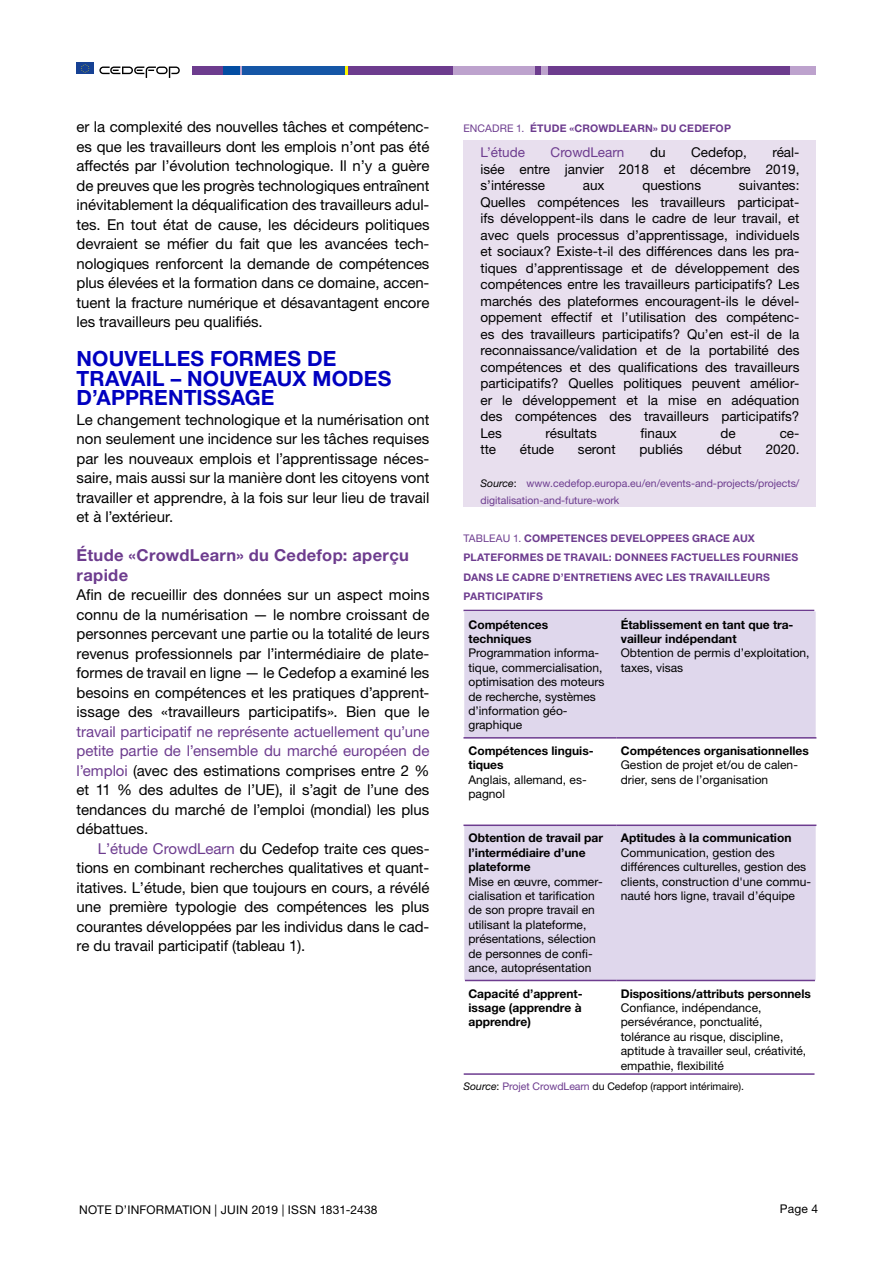
<style>
.page{position:relative;width:893px;height:1263px;background:#fff}
.page>*{position:absolute;margin:0;border:0;box-sizing:border-box;transform-origin:0 0}
.t1{font:700 21px/19.5px "Helvetica Neue LTW1 G";letter-spacing:.005em;color:#0000c0}
.t2{font:700 16.5px/19.5px "Helvetica Neue LTW1 G";letter-spacing:.02em;color:#6d3c8e}
.t3{font:15px/19.5px "Helvetica Neue LTW1 G";letter-spacing:-.005em;color:#000;text-align:justify}
.t4{font:13.5px/16.5px "Helvetica Neue LTW1 G";color:#000;text-align:justify}
.t5{font:13.5px "Helvetica Neue LTW1 G";color:#6d3c8f}
.t6{font:12px/14.4px "Helvetica Neue LTW1 G";color:#000}
.t7{font:700 12px/14.4px "Helvetica Neue LTW1 G";color:#000}
.t8{font:12px "Helvetica Neue LTW1 G";letter-spacing:.02em;color:#000}
.t9{font:700 10.5px/19.5px "Helvetica Neue LTW1 G";letter-spacing:.02em;color:#6d3c8f}
.t10{font:10.5px/16.5px "Helvetica Neue LTW1 G";color:#6d3c8f}
.t11{font:10.5px "Helvetica Neue LTW1 G";letter-spacing:-.005em;color:#000}
.s1{color:#6d3c8f}
.s2{font-weight:400}
.s3{font-style:italic;color:#000}
.s4{color:#000}
.s5{font-style:italic}
</style>
<div class="page">
<div style="left:77px;top:63px;width:17px;height:11px;background:#164194"></div>
<svg style="left:81px;top:64px;width:8px;height:9px"></svg>
<svg style="left:99px;top:67px;width:81px;height:11px"></svg>
<div style="left:192px;top:66px;width:31px;height:9px;background:#6d3c8e"></div>
<div style="left:347px;top:66px;width:106px;height:9px;background:#6d3c8e"></div>
<div style="left:453px;top:66px;width:82px;height:9px;background:#bda2cd"></div>
<div style="left:535px;top:66px;width:7px;height:9px;background:#6d3c8e"></div>
<div style="left:547px;top:66px;width:243px;height:9px;background:#6d3c8e"></div>
<div style="left:542px;top:66px;width:6px;height:9px;background:#bda2cd"></div>
<div style="left:223px;top:66px;width:18px;height:9px;background:#034da2"></div>
<svg style="left:241px;top:66px;width:2px;height:9px"></svg>
<svg style="left:345px;top:66px;width:2px;height:9px"></svg>
<div style="left:243px;top:66px;width:102px;height:9px;background:#1556a6"></div>
<div style="left:790px;top:66px;width:26px;height:9px;background:#bda2cd"></div>
<hr style="left:463px;top:610px;width:351px;height:1px;background:#6d3c8f">
<hr style="left:464px;top:1073px;width:350px;height:2px;background:#6d3c8f">
<div style="left:463px;top:141px;width:353px;height:366px;background:#e8dfee"></div>
<svg style="left:464px;top:611px;width:352px;height:369px;fill:#dfd7ec"></svg>
<hr style="left:463px;top:737px;width:154px;height:2px;background:#6d3c8f">
<hr style="left:617px;top:737px;width:199px;height:2px;background:#6d3c8f">
<hr style="left:463px;top:824px;width:154px;height:2px;background:#6d3c8f">
<hr style="left:617px;top:824px;width:199px;height:2px;background:#6d3c8f">
<hr style="left:465px;top:980px;width:152px;height:1px;background:#6d3c8f">
<hr style="left:617px;top:980px;width:198px;height:1px;background:#6d3c8f">
<p class="t3" style="left:77px;top:117px;width:354px">er la complexité des nouvelles tâches et compétenc&shy;es que les travailleurs dont les emplois n’ont pas été affectés par l’évolution technologique. Il n’y a guère de preuves que les progrès technologiques entraînent inévitablement la déqualification des travailleurs adul&shy;tes. En tout état de cause, les décideurs politiques devraient se méfier du fait que les avancées tech&shy;nologiques renforcent la demande de compétences plus élevées et la formation dans ce domaine, accen&shy;tuent la fracture numérique et désavantagent encore les travailleurs peu qualifiés.</p>
<h1 class="t1" style="left:77px;top:349px;width:316px">NOUVELLES FORMES DE<br>TRAVAIL – NOUVEAUX MODES<br>D’APPRENTISSAGE</h1>
<p class="t3" style="left:77px;top:409px;width:354px">Le changement technologique et la numérisation ont non seulement une incidence sur les tâches requises par les nouveaux emplois et l’apprentissage néces&shy;saire, mais aussi sur la manière dont les citoyens vont travailler et apprendre, à la fois sur leur lieu de travail et à l’extérieur.</p>
<p class="t2" style="left:77px;top:545px;width:334px">Étude «CrowdLearn» du Cedefop: aperçu rapide</p>
<p class="t3" style="left:77px;top:585px;width:354px">Afin de recueillir des données sur un aspect moins connu de la numérisation — le nombre croissant de personnes percevant une partie ou la totalité de leurs revenus professionnels par l’intermédiaire de plate&shy;formes de travail en ligne — le Cedefop a examiné les besoins en compétences et les pratiques d’apprent&shy;issage des «travailleurs participatifs». Bien que le</p>
<p class="t3" style="left:77px;top:721px;width:354px"><span class="s1">travail participatif ne représente actuellement qu’une petite partie de l’ensemble du marché européen de l’emploi</span> (avec des estimations comprises entre 2 % et 11 % des adultes de l’UE), il s’agit de l’une des tendances du marché de l’emploi (mondial) les plus débattues.</p>
<p class="t3" style="left:77px;top:838px;width:354px;text-indent:21px"><span class="s1">L’étude CrowdLearn</span> du Cedefop traite ces ques&shy;tions en combinant recherches qualitatives et quant&shy;itatives. L’étude, bien que toujours en cours, a révélé une première typologie des compétences les plus courantes développées par les individus dans le cad&shy;re du travail participatif (tableau 1).</p>
<p class="t9" style="left:463px;top:118px;width:269px"><span class="s2">ENCADRE 1.</span> ÉTUDE «CROWDLEARN» DU CEDEFOP</p>
<p class="t5" style="left:480px;top:144px;width:46px">L’étude</p>
<p class="t5" style="left:551px;top:144px;width:75px">CrowdLearn</p>
<p class="t4" style="left:650px;top:144px;width:17px">du</p>
<p class="t4" style="left:691px;top:144px;width:57px">Cedefop,</p>
<p class="t4" style="left:480px;top:144px;width:320px;text-indent:292px">réal&shy;isée entre janvier 2018 et décembre 2019, s’intéresse</p>
<p class="t4" style="left:480px;top:177px;width:320px;text-indent:258px">suivantes:<br>Quelles compétences les travailleurs participat&shy;ifs développent-ils dans le cadre de leur travail, et avec quels processus d’apprentissage, individuels et sociaux? Existe-t-il des différences dans les pra&shy;tiques d’apprentissage et de développement des compétences entre les travailleurs participatifs? Les marchés des plateformes encouragent-ils le dével&shy;oppement effectif et l’utilisation des compétenc&shy;es des travailleurs participatifs? Qu’en est-il de la reconnaissance/validation et de la portabilité des compétences et des qualifications des travailleurs participatifs? Quelles politiques peuvent amélior&shy;er le développement et la mise en adéquation des compétences des travailleurs participatifs?<br>Les</p>
<p class="t4" style="left:583px;top:177px;width:23px">aux</p>
<p class="t4" style="left:642px;top:177px;width:60px">questions</p>
<p class="t4" style="left:546px;top:424px;width:53px">résultats</p>
<p class="t4" style="left:641px;top:424px;width:38px">finaux</p>
<p class="t4" style="left:721px;top:424px;width:17px">de</p>
<p class="t4" style="left:780px;top:424px;width:21px">ce-</p>
<p class="t4" style="left:480px;top:441px;width:17px">tte</p>
<p class="t4" style="left:520px;top:441px;width:36px">étude</p>
<p class="t4" style="left:578px;top:441px;width:39px">seront</p>
<p class="t4" style="left:639px;top:441px;width:45px">publiés</p>
<p class="t4" style="left:707px;top:441px;width:37px">début</p>
<p class="t4" style="left:766px;top:441px;width:35px">2020.</p>
<p class="t10" style="left:480px;top:475px;width:320px"><span class="s3">Source</span><span class="s4">:</span> www.cedefop.europa.eu/en/events-and-projects/projects/ digitalisation-and-future-work</p>
<p class="t9" style="left:463px;top:528px;width:336px"><span class="s2">TABLEAU 1.</span> COMPETENCES DEVELOPPEES GRACE AUX PLATEFORMES DE TRAVAIL: DONNEES FACTUELLES FOURNIES DANS LE CADRE D’ENTRETIENS AVEC LES TRAVAILLEURS PARTICIPATIFS</p>
<p class="t7" style="left:468px;top:617px;width:81px">Compétences techniques</p>
<p class="t6" style="left:468px;top:646px;width:137px">Programmation informa&shy;tique, commercialisation, optimisation des moteurs de recherche, systèmes d’information géo&shy;graphique</p>
<p class="t7" style="left:621px;top:617px;width:174px">Établissement en tant que tra&shy;vailleur indépendant</p>
<p class="t6" style="left:621px;top:646px;width:190px">Obtention de permis d’exploitation, taxes, visas</p>
<p class="t7" style="left:468px;top:743px;width:127px">Compétences linguis&shy;tiques</p>
<p class="t6" style="left:468px;top:772px;width:120px">Anglais, allemand, es&shy;pagnol</p>
<p class="t7" style="left:468px;top:831px;width:136px">Obtention de travail par l’intermédiaire d’une plateforme</p>
<p class="t6" style="left:468px;top:874px;width:136px">Mise en œuvre, commer&shy;cialisation et tarification de son propre travail en utilisant la plateforme, présentations, sélection de personnes de confi&shy;ance, autoprésentation</p>
<p class="t7" style="left:621px;top:743px;width:190px">Compétences organisationnelles</p>
<p class="t6" style="left:621px;top:758px;width:179px">Gestion de projet et/ou de calen&shy;drier, sens de l’organisation</p>
<p class="t7" style="left:621px;top:831px;width:172px">Aptitudes à la communication</p>
<p class="t6" style="left:621px;top:845px;width:192px">Communication, gestion des différences culturelles, gestion des clients, construction d'une commu&shy;nauté hors ligne, travail d’équipe</p>
<p class="t7" style="left:468px;top:986px;width:116px;text-align:justify">Capacité d’apprent&shy;issage (apprendre à apprendre)</p>
<p class="t7" style="left:621px;top:986px;width:192px">Dispositions/attributs personnels</p>
<p class="t6" style="left:621px;top:1000px;width:187px">Confiance, indépendance, persévérance, ponctualité, tolérance au risque, discipline, aptitude à travailler seul, créativité, empathie, flexibilité</p>
<p class="t11" style="left:463px;top:1079px;width:282px"><span class="s5">Source</span>: <span class="s1">Projet CrowdLearn</span> du Cedefop (rapport intérimaire).</p>
<p class="t8" style="left:79px;top:1202px;width:300px">NOTE D’INFORMATION | JUIN 2019 | ISSN 1831-2438</p>
<p class="t6" style="left:780px;top:1202px;width:40px">Page 4</p>
</div>
